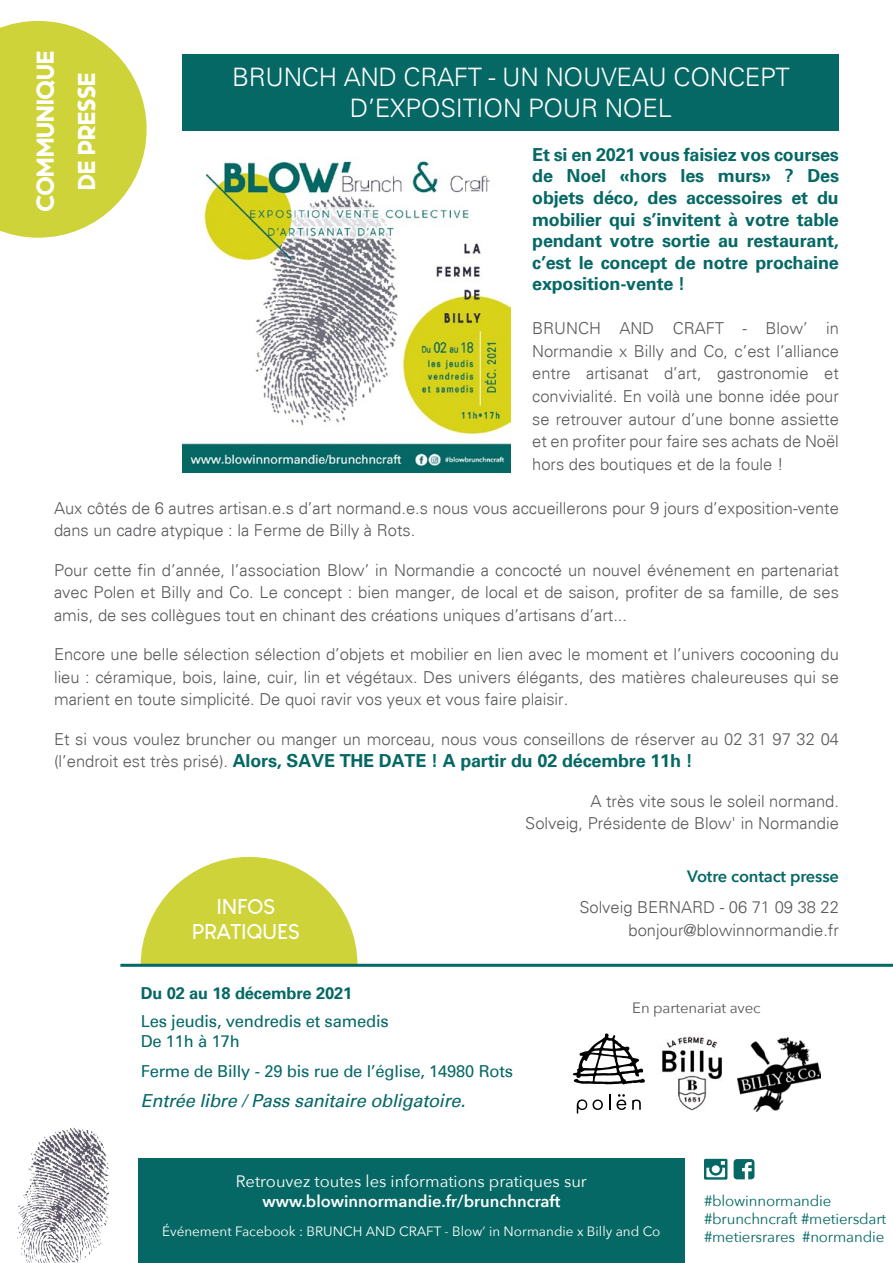
<style>
.page{position:relative;width:893px;height:1263px;background:#fff}
.page>*{position:absolute;margin:0;border:0;box-sizing:border-box;transform-origin:0 0}
.t1{font:700 34.5px/41.4px "MOMCAKE";letter-spacing:-.01em;color:#fff;text-align:center}
.t2{font:300 25.5px/30.6px "Univers";letter-spacing:-.01em;color:#fff;text-align:center}
.t3{font:700 21px/25.2px "Louis George Cafe";letter-spacing:-.01em;color:#fff;text-align:center}
.t4{font:700 18px/21.6px "Univers";letter-spacing:-.01em;color:#056865;text-align:justify}
.t5{font:italic 18px "Univers";letter-spacing:-.01em;color:#056865}
.t6{font:300 16.5px/22.5px "Univers";color:#58595b;text-align:justify}
.t7{font:16.5px/19.8px "Univers";letter-spacing:-.01em;color:#056865}
.t8{font:16.5px "Avenir Next";color:#fff}
.t9{font:600 16.5px "Avenir Next";color:#fff}
.t10{font:700 16.5px "Univers";letter-spacing:-.01em;color:#056865}
.t11{font:600 16.5px "Avenir Next";letter-spacing:-.01em;color:#056865}
.t12{font:15px/18px "Avenir Next";letter-spacing:-.01em;color:#056865}
.t13{font:15px "Avenir Next";letter-spacing:-.01em;color:#58595b}
.t14{font:13.5px "Avenir Next";color:#fff}
.s1{font-weight:300;font-size:16.5px;color:#58595b}
</style>
<div class="page">
<svg style="left:141px;top:857px;width:216px;height:107px"></svg>
<div style="left:138px;top:1159px;width:547px;height:104px;background:#056865"></div>
<svg style="left:704px;top:1159px;width:23px;height:20px"></svg>
<svg style="left:734px;top:1159px;width:20px;height:20px"></svg>
<img style="left:183px;top:161px;width:328px;height:312px">
<div style="left:183px;top:54px;width:656px;height:76px;background:#056865"></div>
<svg style="left:0;top:21px;width:147px;height:217px;background:#d5d957"></svg>
<img style="left:66px;top:1128px;width:17px;height:23px">
<img style="left:82px;top:1130px;width:25px;height:43px">
<img style="left:40px;top:1131px;width:21px;height:20px">
<hr style="left:120px;top:964px;width:773px;height:3px;background:#056865">
<img style="left:662px;top:1036px;width:60px;height:75px">
<svg style="left:573px;top:1033px;width:72px;height:51px"></svg>
<svg style="left:577px;top:1099px;width:26px;height:14px"></svg>
<svg style="left:632px;top:1099px;width:9px;height:11px"></svg>
<svg style="left:609px;top:1094px;width:17px;height:16px"></svg>
<img style="left:737px;top:1038px;width:83px;height:74px">
<h1 class="t1" style="left:21px;top:211px;width:162px;rotate:-90deg">COMMUNIQUE<br>DE PRESSE</h1>
<h2 class="t2" style="left:232px;top:62px;width:559px">BRUNCH AND CRAFT - UN NOUVEAU CONCEPT<br>D’EXPOSITION POUR NOEL</h2>
<p class="t4" style="left:532px;top:144px;width:308px">Et si en 2021 vous faisiez vos courses de Noel «hors les murs» ? Des objets déco, des accessoires et du mobilier qui s’invitent à votre table pendant votre sortie au restaurant, c’est le concept de notre prochaine exposition-vente !</p>
<p class="t6" style="left:532px;top:317px;width:308px">BRUNCH AND CRAFT - Blow’ in Normandie x Billy and Co, c’est l’alliance entre artisanat d’art, gastronomie et convivialité. En voilà une bonne idée pour se retrouver autour d’une bonne assiette et en profiter pour faire ses achats de Noël hors des boutiques et de la foule !</p>
<p class="t6" style="left:54px;top:497px;width:786px">Aux côtés de 6 autres artisan.e.s d’art normand.e.s nous vous accueillerons pour 9 jours d’exposition-vente dans un cadre atypique : la Ferme de Billy à Rots.</p>
<p class="t6" style="left:54px;top:559px;width:786px">Pour cette fin d’année, l’association Blow’ in Normandie a concocté un nouvel événement en partenariat avec Polen et Billy and Co. Le concept : bien manger, de local et de saison, profiter de sa famille, de ses amis, de ses collègues tout en chinant des créations uniques d’artisans d’art...</p>
<p class="t6" style="left:54px;top:643px;width:786px">Encore une belle sélection sélection d’objets et mobilier en lien avec le moment et l’univers cocooning du lieu : céramique, bois, laine, cuir, lin et végétaux. Des univers élégants, des matières chaleureuses qui se marient en toute simplicité. De quoi ravir vos yeux et vous faire plaisir.</p>
<p class="t6" style="left:54px;top:728px;width:786px">Et si vous voulez bruncher ou manger un morceau, nous vous conseillons de réserver au 02 31 97 32 04</p>
<p class="t4" style="left:54px;top:750px;width:640px"><span class="s1">(l’endroit est très prisé).</span> Alors, SAVE THE DATE ! A partir du 02 décembre 11h !</p>
<p class="t6" style="left:525px;top:790px;width:315px;text-align:right">A très vite sous le soleil normand.<br>Solveig, Présidente de Blow' in Normandie</p>
<p class="t3" style="left:192px;top:893px;width:109px">INFOS<br>PRATIQUES</p>
<p class="t10" style="left:141px;top:983px;width:213px">Du 02 au 18 décembre 2021</p>
<p class="t7" style="left:141px;top:1011px;width:249px">Les jeudis, vendredis et samedis<br>De 11h à 17h</p>
<p class="t7" style="left:141px;top:1061px;width:374px">Ferme de Billy - 29 bis rue de l’église, 14980 Rots</p>
<p class="t5" style="left:141px;top:1090px;width:326px">Entrée libre / Pass sanitaire obligatoire.</p>
<p class="t11" style="left:687px;top:866px;width:153px">Votre contact presse</p>
<p class="t6" style="left:579px;top:896px;width:261px;text-align:right">Solveig BERNARD - 06 71 09 38 22 bonjour@blowinnormandie.fr</p>
<p class="t13" style="left:632px;top:999px;width:130px">En partenariat avec</p>
<p class="t8" style="left:236px;top:1172px;width:352px">Retrouvez toutes les informations pratiques sur</p>
<p class="t9" style="left:262px;top:1191px;width:299px">www.blowinnormandie.fr/brunchncraft</p>
<p class="t14" style="left:162px;top:1223px;width:500px">Événement Facebook : BRUNCH AND CRAFT - Blow’ in Normandie x Billy and Co</p>
<p class="t12" style="left:704px;top:1191px;width:184px">#blowinnormandie #brunchncraft #metiersdart #metiersrares #normandie</p>
</div>
